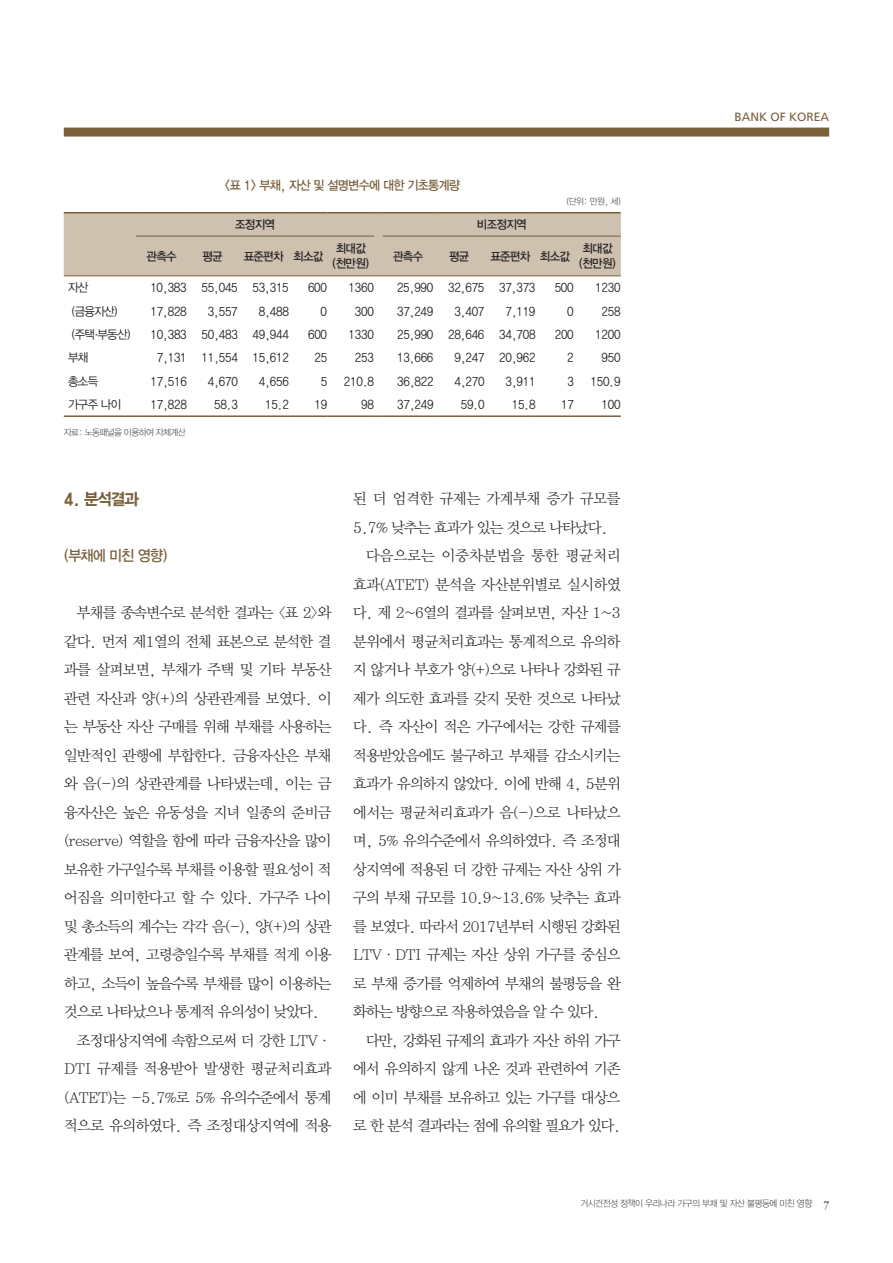
<style>
.page{position:relative;width:893px;height:1263px;background:#fff}
.page>*{position:absolute;margin:0;border:0;box-sizing:border-box;transform-origin:0 0}
.t1{font:16.5px "YDVYGO155";color:#79603b;scale:.95 1}
.t2{font:15px "YDVY Mj O125";letter-spacing:-.08em;color:#231f20}
.t3{font:15px "YDVY Mj O125";letter-spacing:-.06em;color:#231f20}
.t4{font:15px "YDVY Mj O125";letter-spacing:-.045em;color:#231f20}
.t5{font:15px "YDVY Mj O125";letter-spacing:-.055em;color:#231f20}
.t6{font:15px "YDVY Mj O125";letter-spacing:-.04em;color:#231f20}
.t7{font:15px "YDVY Mj O125";letter-spacing:-.02em;color:#231f20}
.t8{font:15px "YDVYGO135";letter-spacing:-.06em;color:#79603b;scale:.95 1}
.t9{font:12.75px "YDVYGO135";letter-spacing:-.06em;color:#79603b;scale:.95 1}
.t10{font:12px "YDVYGO125";letter-spacing:-.08em;color:#231f20;scale:.95 1}
.t11{font:12px/15px "YDVYGO135";letter-spacing:-.06em;color:#231f20;text-align:center;scale:.95 1}
.t12{font:12px "Frutiger LT Std";color:#79603b}
.t13{font:9px "YDVYGO11";letter-spacing:-.05em;color:#231f20;scale:.95 1}
.t14{font:9px "YDVYGO115";letter-spacing:-.06em;color:#231f20;scale:.95 1}
.s1{font-family:"Haansoft Batang"}
.s2{font-family:"Garamond Premr Pro";font-size:12px}
</style>
<div class="page">
<div style="left:64px;top:128px;width:765px;height:9px;background:#79603b"></div>
<hr style="left:64px;top:415px;width:72px;height:2px;background:#79603b">
<hr style="left:136px;top:415px;width:51px;height:2px;background:#79603b">
<hr style="left:187px;top:415px;width:51px;height:2px;background:#79603b">
<hr style="left:238px;top:415px;width:51px;height:2px;background:#79603b">
<hr style="left:289px;top:415px;width:38px;height:2px;background:#79603b">
<hr style="left:327px;top:415px;width:47px;height:2px;background:#79603b">
<svg style="left:374px;top:415px;width:9px;height:2px"></svg>
<hr style="left:383px;top:415px;width:51px;height:2px;background:#79603b">
<hr style="left:434px;top:415px;width:51px;height:2px;background:#79603b">
<hr style="left:485px;top:415px;width:51px;height:2px;background:#79603b">
<hr style="left:536px;top:415px;width:38px;height:2px;background:#79603b">
<hr style="left:574px;top:415px;width:47px;height:2px;background:#79603b">
<div style="left:64px;top:212px;width:557px;height:64px;background:#cec1b0"></div>
<hr style="left:383px;top:275px;width:51px;height:1px;background:#79603b">
<hr style="left:434px;top:275px;width:51px;height:1px;background:#79603b">
<hr style="left:485px;top:275px;width:51px;height:1px;background:#79603b">
<hr style="left:536px;top:275px;width:38px;height:1px;background:#79603b">
<hr style="left:574px;top:275px;width:47px;height:1px;background:#79603b">
<p class="t9" style="left:224px;top:176px;width:250px">&lt;표 1&gt; 부채, 자산 및 설명변수에 대한 기초통계량</p>
<p class="t11" style="left:235px;top:216px;width:44px">조정지역</p>
<p class="t11" style="left:477px;top:216px;width:54px">비조정지역</p>
<p class="t14" style="left:566px;top:195px;width:59px">(단위: 만원, 세)</p>
<p class="t11" style="left:147px;top:248px;width:33px">관측수</p>
<p class="t11" style="left:202px;top:248px;width:23px">평균</p>
<p class="t11" style="left:244px;top:248px;width:85px">표준편차 최소값</p>
<p class="t11" style="left:332px;top:240px;width:41px">최대값 (천만원)</p>
<p class="t11" style="left:393px;top:248px;width:33px">관측수</p>
<p class="t11" style="left:449px;top:248px;width:23px">평균</p>
<p class="t11" style="left:490px;top:248px;width:85px">표준편차 최소값</p>
<p class="t11" style="left:579px;top:240px;width:41px">최대값 (천만원)</p>
<p class="t10" style="left:68px;top:280px;width:23px">자산</p>
<p class="t10" style="left:150px;top:280px;width:148px">10,383 55,045 53,315</p>
<p class="t10" style="left:308px;top:280px;width:22px">600</p>
<p class="t10" style="left:348px;top:280px;width:29px">1360</p>
<p class="t10" style="left:397px;top:280px;width:148px">25,990 32,675 37,373</p>
<p class="t10" style="left:554px;top:280px;width:22px">500</p>
<p class="t10" style="left:595px;top:280px;width:29px">1230</p>
<p class="t10" style="left:71px;top:303px;width:51px">(금융자산)</p>
<p class="t10" style="left:150px;top:303px;width:41px">17,828</p>
<p class="t10" style="left:207px;top:303px;width:34px">3,557</p>
<p class="t10" style="left:258px;top:303px;width:34px">8,488</p>
<p class="t10" style="left:320px;top:303px;width:9px">0</p>
<p class="t10" style="left:354px;top:303px;width:22px">300</p>
<p class="t10" style="left:397px;top:303px;width:40px">37,249</p>
<p class="t10" style="left:454px;top:303px;width:34px">3,407</p>
<p class="t10" style="left:505px;top:303px;width:34px">7,119</p>
<p class="t10" style="left:567px;top:303px;width:9px">0</p>
<p class="t10" style="left:601px;top:303px;width:22px">258</p>
<p class="t10" style="left:71px;top:326px;width:64px">(주택<span class="s1">·</span>부동산)</p>
<p class="t10" style="left:150px;top:326px;width:148px">10,383 50,483 49,944</p>
<p class="t10" style="left:308px;top:326px;width:22px">600</p>
<p class="t10" style="left:348px;top:326px;width:29px">1330</p>
<p class="t10" style="left:397px;top:326px;width:148px">25,990 28,646 34,708</p>
<p class="t10" style="left:554px;top:326px;width:22px">200</p>
<p class="t10" style="left:595px;top:326px;width:29px">1200</p>
<p class="t10" style="left:68px;top:350px;width:23px">부채</p>
<p class="t10" style="left:156px;top:350px;width:141px">7,131 11,554 15,612</p>
<p class="t10" style="left:314px;top:350px;width:16px">25</p>
<p class="t10" style="left:355px;top:350px;width:22px">253</p>
<p class="t10" style="left:397px;top:350px;width:41px">13,666</p>
<p class="t10" style="left:454px;top:350px;width:88px">9,247 20,962</p>
<p class="t10" style="left:567px;top:350px;width:9px">2</p>
<p class="t10" style="left:601px;top:350px;width:22px">950</p>
<p class="t10" style="left:68px;top:373px;width:33px">총소득</p>
<p class="t10" style="left:150px;top:373px;width:40px">17,516</p>
<p class="t10" style="left:207px;top:373px;width:34px">4,670</p>
<p class="t10" style="left:258px;top:373px;width:34px">4,656</p>
<p class="t10" style="left:320px;top:373px;width:9px">5</p>
<p class="t10" style="left:344px;top:373px;width:34px">210.8</p>
<p class="t10" style="left:397px;top:373px;width:40px">36,822</p>
<p class="t10" style="left:454px;top:373px;width:34px">4,270</p>
<p class="t10" style="left:505px;top:373px;width:34px">3,911</p>
<p class="t10" style="left:567px;top:373px;width:9px">3</p>
<p class="t10" style="left:590px;top:373px;width:34px">150.9</p>
<p class="t10" style="left:68px;top:396px;width:57px">가구주 나이</p>
<p class="t10" style="left:150px;top:396px;width:40px">17,828</p>
<p class="t10" style="left:214px;top:396px;width:27px">58.3</p>
<p class="t10" style="left:265px;top:396px;width:27px">15.2</p>
<p class="t10" style="left:314px;top:396px;width:16px">19</p>
<p class="t10" style="left:361px;top:396px;width:16px">98</p>
<p class="t10" style="left:397px;top:396px;width:41px">37,249</p>
<p class="t10" style="left:460px;top:396px;width:27px">59.0</p>
<p class="t10" style="left:511px;top:396px;width:27px">15.8</p>
<p class="t10" style="left:561px;top:396px;width:16px">17</p>
<p class="t10" style="left:601px;top:396px;width:22px">100</p>
<p class="t14" style="left:64px;top:426px;width:130px">자료: 노동패널을 이용하여 자체계산</p>
<p class="t1" style="left:64px;top:488px;width:81px">4. 분석결과</p>
<p class="t8" style="left:64px;top:545px;width:111px">(부채에 미친 영향)</p>
<p class="t2" style="left:77px;top:603px;width:257px">부채를 종속변수로 분석한 결과는 &lt;표 2&gt;와</p>
<p class="t2" style="left:64px;top:631px;width:269px">같다. 먼저 제1열의 전체 표본으로 분석한 결</p>
<p class="t3" style="left:64px;top:660px;width:269px">과를 살펴보면, 부채가 주택 및 기타 부동산</p>
<p class="t2" style="left:64px;top:688px;width:269px">관련 자산과 양(+)의 상관관계를 보였다. 이</p>
<p class="t2" style="left:64px;top:717px;width:269px">는 부동산 자산 구매를 위해 부채를 사용하는</p>
<p class="t2" style="left:64px;top:745px;width:269px">일반적인 관행에 부합한다. 금융자산은 부채</p>
<p class="t2" style="left:64px;top:774px;width:269px">와 음(-)의 상관관계를 나타냈는데, 이는 금</p>
<p class="t2" style="left:64px;top:802px;width:269px">융자산은 높은 유동성을 지녀 일종의 준비금</p>
<p class="t2" style="left:64px;top:831px;width:269px">(reserve) 역할을 함에 따라 금융자산을 많이</p>
<p class="t2" style="left:64px;top:859px;width:269px">보유한 가구일수록 부채를 이용할 필요성이 적</p>
<p class="t3" style="left:64px;top:888px;width:269px">어짐을 의미한다고 할 수 있다. 가구주 나이</p>
<p class="t2" style="left:64px;top:916px;width:269px">및 총소득의 계수는 각각 음(-), 양(+)의 상관</p>
<p class="t2" style="left:64px;top:945px;width:269px">관계를 보여, 고령층일수록 부채를 적게 이용</p>
<p class="t2" style="left:64px;top:973px;width:269px">하고, 소득이 높을수록 부채를 많이 이용하는</p>
<p class="t2" style="left:64px;top:1002px;width:257px">것으로 나타났으나 통계적 유의성이 낮았다.</p>
<p class="t2" style="left:77px;top:1030px;width:257px">조정대상지역에 속함으로써 더 강한 LTV·</p>
<p class="t4" style="left:64px;top:1059px;width:269px">DTI 규제를 적용받아 발생한 평균처리효과</p>
<p class="t2" style="left:64px;top:1087px;width:269px">(ATET)는 -5.7%로 5% 유의수준에서 통계</p>
<p class="t2" style="left:64px;top:1116px;width:269px">적으로 유의하였다. 즉 조정대상지역에 적용</p>
<p class="t6" style="left:353px;top:489px;width:269px">된 더 엄격한 규제는 가계부채 증가 규모를</p>
<p class="t2" style="left:353px;top:517px;width:257px">5.7% 낮추는 효과가 있는 것으로 나타났다.</p>
<p class="t7" style="left:366px;top:546px;width:257px">다음으로는 이중차분법을 통한 평균처리</p>
<p class="t5" style="left:353px;top:574px;width:269px">효과(ATET) 분석을 자산분위별로 실시하였</p>
<p class="t2" style="left:353px;top:603px;width:269px">다. 제 2~6열의 결과를 살펴보면, 자산 1~3</p>
<p class="t2" style="left:353px;top:631px;width:269px">분위에서 평균처리효과는 통계적으로 유의하</p>
<p class="t2" style="left:353px;top:660px;width:269px">지 않거나 부호가 양(+)으로 나타나 강화된 규</p>
<p class="t2" style="left:353px;top:688px;width:269px">제가 의도한 효과를 갖지 못한 것으로 나타났</p>
<p class="t3" style="left:353px;top:717px;width:269px">다. 즉 자산이 적은 가구에서는 강한 규제를</p>
<p class="t2" style="left:353px;top:745px;width:269px">적용받았음에도 불구하고 부채를 감소시키는</p>
<p class="t2" style="left:353px;top:774px;width:269px">효과가 유의하지 않았다. 이에 반해 4, 5분위</p>
<p class="t4" style="left:353px;top:802px;width:269px">에서는 평균처리효과가 음(-)으로 나타났으</p>
<p class="t2" style="left:353px;top:831px;width:269px">며, 5% 유의수준에서 유의하였다. 즉 조정대</p>
<p class="t2" style="left:353px;top:859px;width:269px">상지역에 적용된 더 강한 규제는 자산 상위 가</p>
<p class="t2" style="left:353px;top:888px;width:269px">구의 부채 규모를 10.9~13.6% 낮추는 효과</p>
<p class="t2" style="left:353px;top:916px;width:269px">를 보였다. 따라서 2017년부터 시행된 강화된</p>
<p class="t2" style="left:353px;top:945px;width:269px">LTV·DTI 규제는 자산 상위 가구를 중심으</p>
<p class="t2" style="left:353px;top:973px;width:269px">로 부채 증가를 억제하여 부채의 불평등을 완</p>
<p class="t2" style="left:353px;top:1002px;width:249px">화하는 방향으로 작용하였음을 알 수 있다.</p>
<p class="t2" style="left:366px;top:1030px;width:257px">다만, 강화된 규제의 효과가 자산 하위 가구</p>
<p class="t2" style="left:353px;top:1059px;width:269px">에서 유의하지 않게 나온 것과 관련하여 기존</p>
<p class="t2" style="left:353px;top:1087px;width:269px">에 이미 부채를 보유하고 있는 가구를 대상으</p>
<p class="t2" style="left:353px;top:1116px;width:269px">로 한 분석 결과라는 점에 유의할 필요가 있다.</p>
<p class="t12" style="left:734px;top:109px;width:96px">BANK OF KOREA</p>
<p class="t13" style="left:580px;top:1198px;width:263px">거시건전성 정책이 우리나라 가구의 부채 및 자산 불평등에 미친 영향 <span class="s2">7</span></p>
</div>
